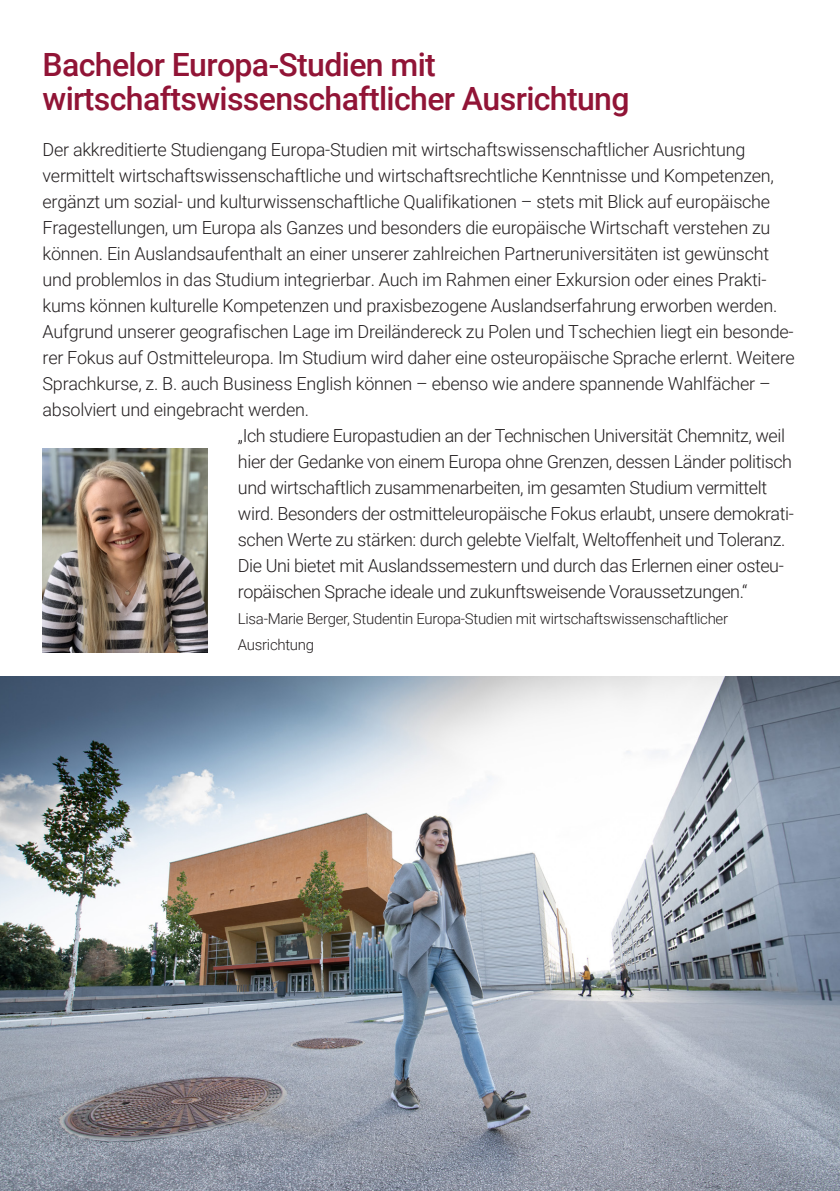
<style>
.page{position:relative;width:840px;height:1191px;background:#fff}
.page>*{position:absolute;margin:0;border:0;box-sizing:border-box;transform-origin:0 0}
.t1{font:500 32px/34px "Roboto";letter-spacing:-.02em;color:#911436}
.Mengentext{font:300 18px/26px "Roboto";letter-spacing:-.015em;color:#231f20}
.Marginalien{font:300 15px "Roboto";letter-spacing:-.02em;color:#231f20}
</style>
<div class="page">
<img style="left:0;top:676px;width:839px;height:515px">
<img style="left:43px;top:448px;width:164px;height:204px">
<h1 class="t1" style="left:43px;top:46px;width:588px">Bachelor Europa-Studien mit wirtschaftswissenschaftlicher Ausrichtung</h1>
<p class="Mengentext" style="left:43px;top:136px;width:753px">Der akkreditierte Studiengang Europa-Studien mit wirtschaftswissenschaftlicher Ausrichtung vermittelt wirtschaftswissenschaftliche und wirtschaftsrechtliche Kenntnisse und Kompetenzen, ergänzt um sozial- und kulturwissenschaftliche Qualifikationen – stets mit Blick auf europäische Fragestellungen, um Europa als Ganzes und besonders die europäische Wirtschaft verstehen zu können. Ein Auslandsaufenthalt an einer unserer zahlreichen Partneruniversitäten ist gewünscht und problemlos in das Studium integrierbar. Auch im Rahmen einer Exkursion oder eines Prakti&shy;kums können kulturelle Kompetenzen und praxisbezogene Auslandserfahrung erworben werden.<br>Aufgrund unserer geografischen Lage im Dreiländereck zu Polen und Tschechien liegt ein besonde&shy;rer Fokus auf Ostmitteleuropa. Im Studium wird daher eine osteuropäische Sprache erlernt. Weitere Sprachkurse, z. B. auch Business English können – ebenso wie andere spannende Wahlfächer – absolviert und eingebracht werden.</p>
<p class="Mengentext" style="left:238px;top:422px;width:557px">„Ich studiere Europastudien an der Technischen Universität Chemnitz, weil hier der Gedanke von einem Europa ohne Grenzen, dessen Länder politisch und wirtschaftlich zusammenarbeiten, im gesamten Studium vermittelt wird. Besonders der ostmitteleuropäische Fokus erlaubt, unsere demokrati&shy;schen Werte zu stärken: durch gelebte Vielfalt, Weltoffenheit und Toleranz.<br>Die Uni bietet mit Auslandssemestern und durch das Erlernen einer osteu&shy;ropäischen Sprache ideale und zukunftsweisende Voraussetzungen.“</p>
<p class="Marginalien" style="left:238px;top:608px;width:491px">Lisa-Marie Berger, Studentin Europa-Studien mit wirtschaftswissenschaftlicher</p>
<p class="Marginalien" style="left:238px;top:634px;width:78px">Ausrichtung</p>
</div>
